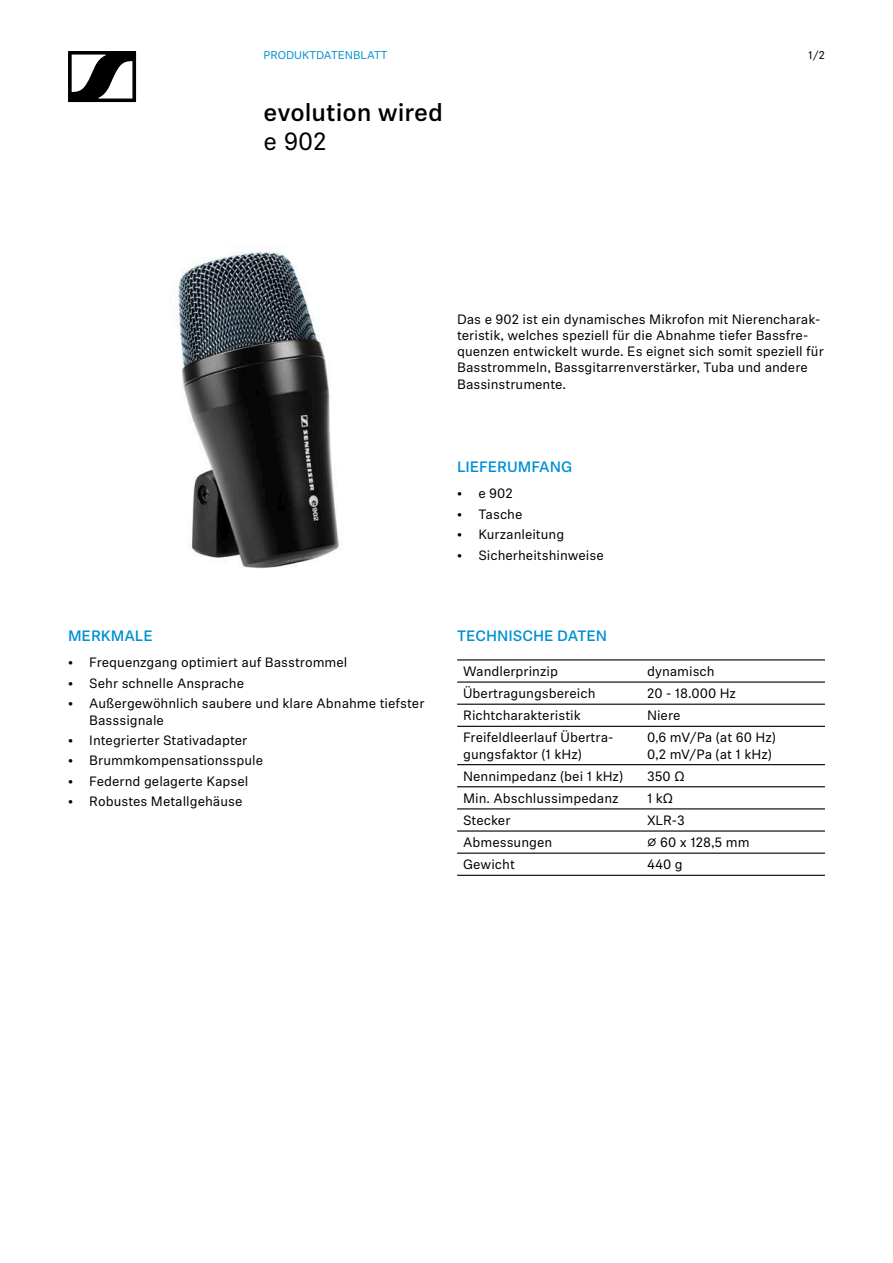
<style>
.page{position:relative;width:893px;height:1263px;background:#fff}
.page>*{position:absolute;margin:0;border:0;box-sizing:border-box;transform-origin:0 0}
.t1{font:500 24.75px "Sennheiser Neue";color:#000}
.t2{font:24.75px "Sennheiser Neue";color:#000}
.t3{font:500 15px "Sennheiser Neue";color:#0091d4}
.t4{font:13.5px/16.2px "Sennheiser Neue";color:#000}
.t5{font:11.25px "Sennheiser Neue";color:#0091d4}
.t6{font:11.25px "Sennheiser Neue";color:#000}
</style>
<div class="page">
<svg style="left:68px;top:51px;width:68px;height:51px"></svg>
<img style="left:176px;top:251px;width:163px;height:318px">
<hr style="left:457px;top:659px;width:184px;height:1px;background:#000">
<hr style="left:641px;top:659px;width:184px;height:1px;background:#000">
<hr style="left:457px;top:681px;width:184px;height:2px;background:#000">
<hr style="left:641px;top:681px;width:184px;height:2px;background:#000">
<hr style="left:457px;top:704px;width:184px;height:1px;background:#000">
<hr style="left:641px;top:704px;width:184px;height:1px;background:#000">
<hr style="left:457px;top:726px;width:184px;height:1px;background:#000">
<hr style="left:641px;top:726px;width:184px;height:1px;background:#000">
<hr style="left:457px;top:764px;width:184px;height:1px;background:#000">
<hr style="left:641px;top:764px;width:184px;height:1px;background:#000">
<hr style="left:457px;top:786px;width:184px;height:1px;background:#000">
<hr style="left:641px;top:786px;width:184px;height:1px;background:#000">
<hr style="left:457px;top:808px;width:184px;height:1px;background:#000">
<hr style="left:641px;top:808px;width:184px;height:1px;background:#000">
<hr style="left:457px;top:830px;width:184px;height:1px;background:#000">
<hr style="left:641px;top:830px;width:184px;height:1px;background:#000">
<hr style="left:457px;top:852px;width:184px;height:2px;background:#000">
<hr style="left:641px;top:852px;width:184px;height:2px;background:#000">
<hr style="left:457px;top:875px;width:184px;height:1px;background:#000">
<hr style="left:641px;top:875px;width:184px;height:1px;background:#000">
<p class="t5" style="left:264px;top:48px;width:125px">PRODUKTDATENBLATT</p>
<h1 class="t1" style="left:264px;top:95px;width:181px">evolution wired</h1>
<h1 class="t2" style="left:264px;top:125px;width:65px">e 902</h1>
<p class="t6" style="left:808px;top:48px;width:18px">1/2</p>
<p class="t3" style="left:68px;top:625px;width:86px">MERKMALE</p>
<p class="t4" style="left:68px;top:654px;width:281px">• Frequenzgang optimiert auf Basstrommel</p>
<p class="t4" style="left:68px;top:674px;width:178px">• Sehr schnelle Ansprache</p>
<p class="t4" style="left:89px;top:695px;width:337px;text-indent:-21px">• Außergewöhnlich saubere und klare Abnahme tiefster<br>Basssignale</p>
<p class="t4" style="left:68px;top:731px;width:181px">• Integrierter Stativadapter</p>
<p class="t4" style="left:68px;top:752px;width:197px">• Brummkompensationsspule</p>
<p class="t4" style="left:68px;top:772px;width:182px">• Federnd gelagerte Kapsel</p>
<p class="t4" style="left:68px;top:793px;width:176px">• Robustes Metallgehäuse</p>
<p class="t4" style="left:457px;top:310px;width:368px">Das e 902 ist ein dynamisches Mikrofon mit Nierencharak&shy;teristik, welches speziell für die Abnahme tiefer Bassfre&shy;quenzen entwickelt wurde. Es eignet sich somit speziell für Basstrommeln, Bassgitarrenverstärker, Tuba und andere Bassinstrumente.</p>
<p class="t3" style="left:457px;top:456px;width:117px">LIEFERUMFANG</p>
<p class="t4" style="left:457px;top:485px;width:57px">• e 902</p>
<p class="t4" style="left:457px;top:505px;width:67px">• Tasche</p>
<p class="t4" style="left:457px;top:526px;width:109px">• Kurzanleitung</p>
<p class="t4" style="left:457px;top:546px;width:148px">• Sicherheitshinweise</p>
<p class="t3" style="left:457px;top:625px;width:151px">TECHNISCHE DATEN</p>
<p class="t4" style="left:463px;top:662px;width:96px">Wandlerprinzip</p>
<p class="t4" style="left:647px;top:662px;width:69px">dynamisch</p>
<p class="t4" style="left:463px;top:685px;width:134px">Übertragungsbereich</p>
<p class="t4" style="left:647px;top:685px;width:91px">20 - 18.000 Hz</p>
<p class="t4" style="left:463px;top:707px;width:119px">Richtcharakteristik</p>
<p class="t4" style="left:647px;top:707px;width:35px">Niere</p>
<p class="t4" style="left:463px;top:729px;width:152px">Freifeldleerlauf Übertra&shy;gungsfaktor (1 kHz)</p>
<p class="t4" style="left:647px;top:729px;width:130px">0,6 mV/Pa (at 60 Hz)<br>0,2 mV/Pa (at 1 kHz)</p>
<p class="t4" style="left:463px;top:767px;width:162px">Nennimpedanz (bei 1 kHz)</p>
<p class="t4" style="left:647px;top:767px;width:39px">350 Ω</p>
<p class="t4" style="left:463px;top:789px;width:157px">Min. Abschlussimpedanz</p>
<p class="t4" style="left:647px;top:789px;width:28px">1 kΩ</p>
<p class="t4" style="left:463px;top:811px;width:49px">Stecker</p>
<p class="t4" style="left:647px;top:811px;width:39px">XLR-3</p>
<p class="t4" style="left:463px;top:834px;width:91px">Abmessungen</p>
<p class="t4" style="left:647px;top:834px;width:104px">⌀ 60 x 128,5 mm</p>
<p class="t4" style="left:463px;top:856px;width:53px">Gewicht</p>
<p class="t4" style="left:647px;top:856px;width:37px">440 g</p>
</div>
